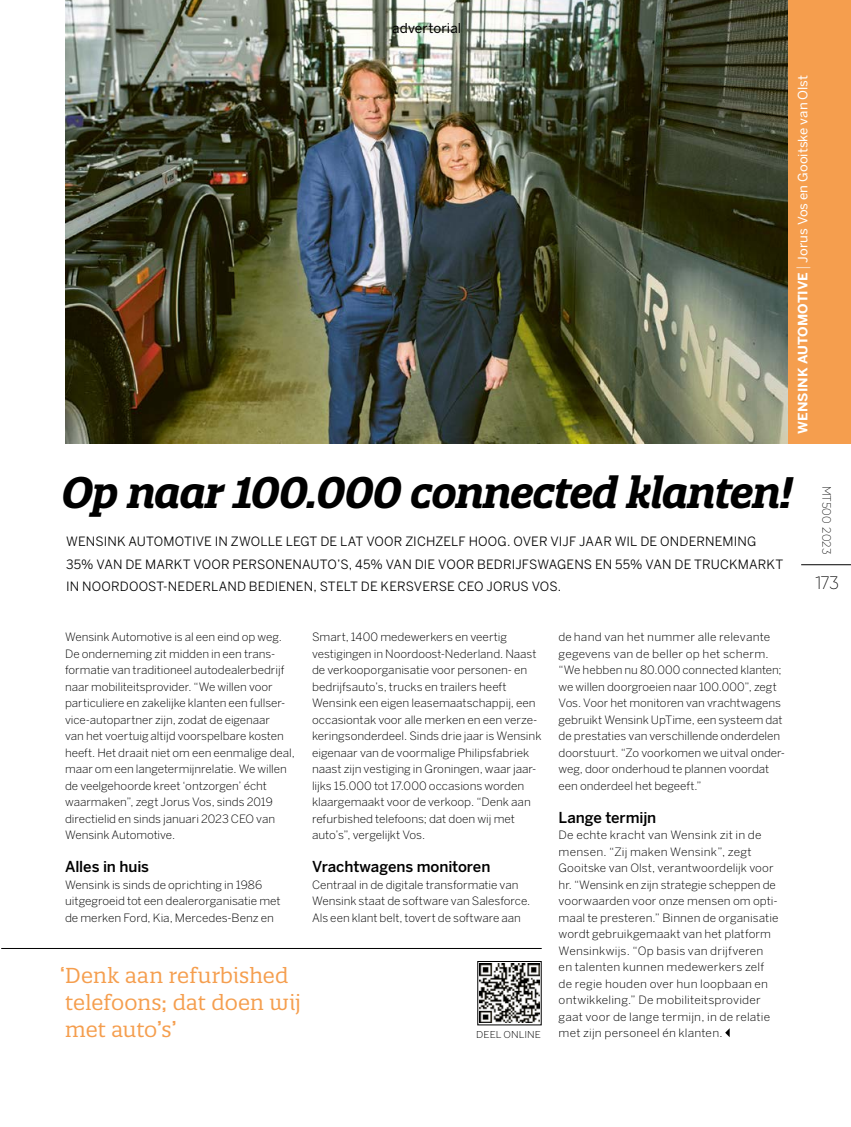
<style>
.page{position:relative;width:851px;height:1127px;background:#fff}
.page>*{position:absolute;margin:0;border:0;box-sizing:border-box;transform-origin:0 0}
.t1{font:italic 700 42.9px "Quatro Slab";letter-spacing:-.025em;color:#000;scale:.96 1}
.t2{font:21px/27px "Quatro Slab";letter-spacing:.005em;color:#f59e4e}
.t3{font:200 18px "Gilroy";color:#000}
.t4{font:500 15px "Benton Sans";letter-spacing:-.005em;color:#000}
.t5{font:13.5px "Benton Sans";letter-spacing:.01em;color:#000}
.t6{font:12.9px "Benton Sans";color:#fff}
.t7{font:12.75px/22.5px "Benton Sans";letter-spacing:.01em;color:#000}
.t8{font:200 12px "Gilroy";color:#000}
.t9{font:300 11.4px/16.5px "Benton Sans";color:#000}
.t10{font:300 11.4px/16.5px "Benton Sans";color:#000;scale:1.04 1}
.t11{font:300 11.4px/16.5px "Benton Sans";color:#000;scale:1.05 1}
.t12{font:300 9.45px "Benton Sans";color:#000;scale:1.09 1}
.s1{font-weight:700}
.s2{font-weight:300;font-size:14.7px}
</style>
<div class="page">
<img style="left:65px;top:0;width:723px;height:443px">
<svg style="left:725px;top:1029px;width:4px;height:8px"></svg>
<div style="left:788px;top:0;width:62px;height:443px;background:#f59e4e"></div>
<hr style="left:1px;top:948px;width:540px;height:1px;background:#000">
<img style="left:479px;top:963px;width:60px;height:60px">
<div style="left:477px;top:961px;width:64px;height:64px;border:1px solid #000"></div>
<hr style="left:801px;top:564px;width:49px;height:1px;background:#000">
<p class="t5" style="left:392px;top:20px;width:71px">advertorial</p>
<p class="t6" style="left:795px;top:433px;width:360px;rotate:-90deg"><span class="s1">WENSINK AUTOMOTIVE</span> <span class="s2">|</span> Jorus Vos en Gooitske van Olst</p>
<p class="t1" style="left:62px;top:465px;width:763px">Op naar 100.000 connected klanten!</p>
<p class="t7" style="left:66px;top:530px;width:718px">WENSINK AUTOMOTIVE IN ZWOLLE LEGT DE LAT VOOR ZICHZELF HOOG. OVER VIJF JAAR WIL DE ONDERNEMING<br>35% VAN DE MARKT VOOR PERSONENAUTO’S, 45% VAN DIE VOOR BEDRIJFSWAGENS EN 55% VAN DE TRUCKMARKT<br>IN NOORDOOST-NEDERLAND BEDIENEN, STELT DE KERSVERSE CEO JORUS VOS.</p>
<p class="t9" style="left:65px;top:629px;width:231px">Wensink Automotive is al een eind op weg.<br>De onderneming zit midden in een trans&shy;formatie van traditioneel autodealerbedrijf naar mobiliteitsprovider. “We willen voor particuliere en zakelijke klanten een fullser&shy;vice-autopartner zijn, zodat de eigenaar<br>van het voertuig altijd voorspelbare kosten heeft. Het draait niet om een eenmalige deal, maar om een langetermijnrelatie. We willen de veelgehoorde kreet ‘ontzorgen’ écht waarmaken”, zegt Jorus Vos, sinds 2019 directielid en sinds januari 2023 CEO van Wensink Automotive.</p>
<p class="t4" style="left:65px;top:858px;width:86px">Alles in huis</p>
<p class="t10" style="left:65px;top:876px;width:209px">Wensink is sinds de oprichting in 1986 uitgegroeid tot een dealerorganisatie met de merken Ford, Kia, Mercedes-Benz en</p>
<p class="t10" style="left:312px;top:629px;width:222px">Smart, 1400 medewerkers en veertig vestigingen in Noordoost-Nederland. Naast de verkooporganisatie voor personen- en bedrijfsauto’s, trucks en trailers heeft Wensink een eigen leasemaatschappij, een occasiontak voor alle merken en een verze&shy;keringsonderdeel. Sinds drie jaar is Wensink eigenaar van de voormalige Philipsfabriek naast zijn vestiging in Groningen, waar jaar&shy;lijks 15.000 tot 17.000 occasions worden klaargemaakt voor de verkoop. “Denk aan refurbished telefoons; dat doen wij met auto’s”, vergelijkt Vos.</p>
<p class="t4" style="left:312px;top:858px;width:180px">Vrachtwagens monitoren</p>
<p class="t9" style="left:312px;top:876px;width:220px">Centraal in de digitale transformatie van<br>Wensink staat de software van Salesforce.<br>Als een klant belt, tovert de software aan</p>
<p class="t2" style="left:60px;top:961px;width:242px">‘Denk aan refurbished telefoons; dat doen wij met auto’s’</p>
<p class="t12" style="left:476px;top:1028px;width:61px">DEEL ONLINE</p>
<p class="t9" style="left:558px;top:629px;width:228px">de hand van het nummer alle relevante gegevens van de beller op het scherm. “We hebben nu 80.000 connected klanten; we willen doorgroeien naar 100.000”, zegt Vos. Voor het monitoren van vrachtwagens gebruikt Wensink UpTime, een systeem dat de prestaties van verschillende onderdelen doorstuurt. “Zo voorkomen we uitval onder&shy;weg, door onderhoud te plannen voordat een onderdeel het begeeft.”</p>
<p class="t4" style="left:558px;top:808px;width:99px">Lange termijn</p>
<p class="t11" style="left:558px;top:827px;width:211px">De echte kracht van Wensink zit in de mensen. “Zij maken Wensink”, zegt Gooitske van Olst, verantwoordelijk voor hr. “Wensink en zijn strategie scheppen de voorwaarden voor onze mensen om opti&shy;maal te presteren.” Binnen de organisatie wordt gebruikgemaakt van het platform Wensinkwijs. “Op basis van drijfveren en talenten kunnen medewerkers zelf de regie houden over hun loopbaan en ontwikkeling.” De mobiliteitsprovider gaat voor de lange termijn, in de relatie met zijn personeel én klanten.</p>
<p class="t8" style="left:833px;top:485px;width:70px;rotate:90deg">MT500 2023</p>
<p class="t3" style="left:815px;top:572px;width:25px">173</p>
</div>
